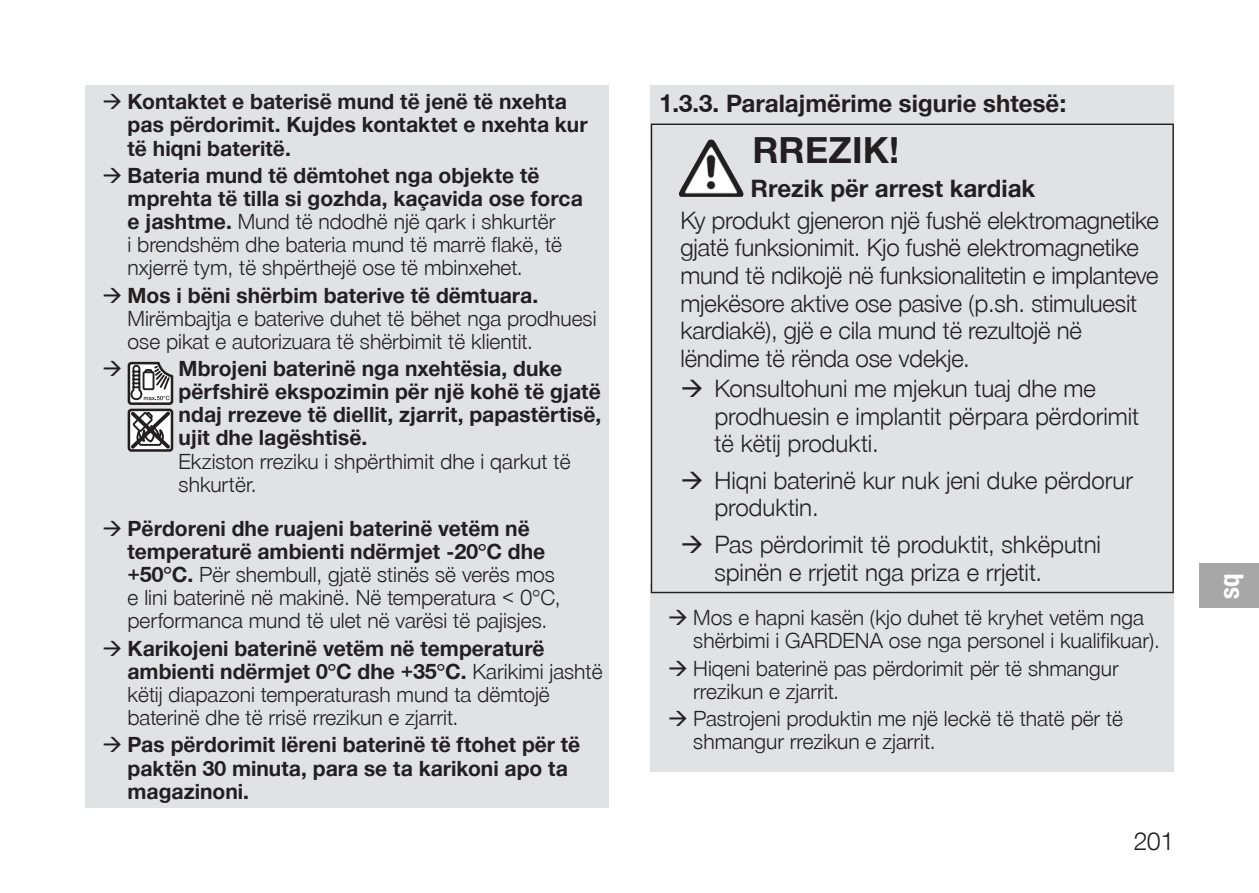
<style>
.page{position:relative;width:1259px;height:893px;background:#fff}
.page>*{position:absolute;margin:0;border:0;box-sizing:border-box;transform-origin:0 0}
.SAFE_signal_word{font:700 36px "Gardena Sans";letter-spacing:.005em;color:#231f20}
.country_code{font:700 27px "Gardena Sans Cond";color:#fff}
.SAFE_consequences{font:24px/27.6px "Gardena Sans";letter-spacing:-.01em;color:#231f20}
.SAFE_source_of_hazard{font:700 24px "Gardena Sans";color:#231f20}
.t1{font:21px/23.1px "Gardena Sans";color:#231f20}
.t2{font:700 21px/23.1px "Gardena Sans";color:#231f20}
.s1{font-weight:700}
.s2{font-weight:400}
</style>
<div class="page">
<div style="left:651px;top:85px;width:523px;height:75px;background:#e1e2e4"></div>
<div style="left:651px;top:584px;width:523px;height:70px;background:#e1e2e4"></div>
<div style="left:651px;top:634px;width:523px;height:70px;background:#e1e2e4"></div>
<div style="left:651px;top:685px;width:523px;height:86px;background:#e1e2e4"></div>
<div style="left:651px;top:124px;width:522px;height:468px;background:#e1e2e4"></div>
<hr style="left:651px;top:124px;width:523px;height:1px;background:#231f20">
<hr style="left:651px;top:125px;width:1px;height:467px;background:#231f20">
<hr style="left:1172px;top:125px;width:2px;height:467px;background:#231f20">
<hr style="left:651px;top:592px;width:523px;height:1px;background:#231f20">
<img style="left:679px;top:140px;width:30px;height:54px">
<div style="left:85px;top:85px;width:523px;height:84px;background:#e1e2e4"></div>
<div style="left:85px;top:142px;width:523px;height:138px;background:#e1e2e4"></div>
<div style="left:85px;top:261px;width:523px;height:93px;background:#e1e2e4"></div>
<div style="left:85px;top:343px;width:523px;height:162px;background:#e1e2e4"></div>
<div style="left:85px;top:495px;width:523px;height:139px;background:#e1e2e4"></div>
<div style="left:85px;top:614px;width:523px;height:116px;background:#e1e2e4"></div>
<div style="left:85px;top:711px;width:523px;height:97px;background:#e1e2e4"></div>
<svg style="left:127px;top:361px;width:47px;height:91px;background:#999898"></svg>
<div style="left:1199px;top:563px;width:60px;height:45px;background:#a8a7a7"></div>
<p class="t2" style="left:128px;top:89px;width:461px">Kontaktet e baterisë mund të jenë të nxehta pas përdorimit. Kujdes kontaktet e nxehta kur të hiqni bateritë.</p>
<p class="t1" style="left:128px;top:163px;width:457px"><span class="s1">Bateria mund të dëmtohet nga objekte të mprehta të tilla si gozhda, kaçavida ose forca e jashtme.</span> Mund të ndodhë një qark i shkurtër<br>i brendshëm dhe bateria mund të marrë flakë, të nxjerrë tym, të shpërthejë ose të mbinxehet.</p>
<p class="t1" style="left:128px;top:283px;width:470px"><span class="s1">Mos i bëni shërbim baterive të dëmtuara.<br></span>Mirëmbajtja e baterive duhet të bëhet nga prodhuesi ose pikat e autorizuara të shërbimit të klientit.</p>
<p class="t2" style="left:179px;top:356px;width:424px">Mbrojeni baterinë nga nxehtësia, duke përfshirë ekspozimin për një kohë të gjatë ndaj rrezeve të diellit, zjarrit, papastërtisë, ujit dhe lagështisë.<br><span class="s2">Ekziston rreziku i shpërthimit dhe i qarkut të shkurtër.</span></p>
<p class="t1" style="left:128px;top:516px;width:434px"><span class="s1">Përdoreni dhe ruajeni baterinë vetëm në temperaturë ambienti ndërmjet -20°C dhe +50°C.</span> Për shembull, gjatë stinës së verës mos e lini baterinë në makinë. Në temperatura &lt; 0°C, performanca mund të ulet në varësi të pajisjes.</p>
<p class="t1" style="left:128px;top:636px;width:476px"><span class="s1">Karikojeni baterinë vetëm në temperaturë ambienti ndërmjet 0°C dhe +35°C.</span> Karikimi jashtë këtij diapazoni temperaturash mund ta dëmtojë baterinë dhe të rrisë rrezikun e zjarrit.</p>
<p class="t2" style="left:128px;top:732px;width:454px">Pas përdorimit lëreni baterinë të ftohet për të paktën 30 minuta, para se ta karikoni apo ta magazinoni.</p>
<p class="SAFE_source_of_hazard" style="left:659px;top:85px;width:408px">1.3.3. Paralajmërime sigurie shtesë:</p>
<p class="SAFE_signal_word" style="left:753px;top:124px;width:147px">RREZIK!</p>
<p class="SAFE_source_of_hazard" style="left:750px;top:171px;width:286px">Rrezik për arrest kardiak</p>
<p class="SAFE_consequences" style="left:680px;top:205px;width:480px">Ky produkt gjeneron një fushë elektromagnetike gjatë funksionimit. Kjo fushë elektromagnetike mund të ndikojë në funksionalitetin e implanteve mjekësore aktive ose pasive (p.sh. stimuluesit kardiakë), gjë e cila mund të rezultojë në lëndime të rënda ose vdekje.</p>
<p class="SAFE_consequences" style="left:714px;top:374px;width:426px">Konsultohuni me mjekun tuaj dhe me prodhuesin e implantit përpara përdorimit të këtij produkti.</p>
<p class="SAFE_consequences" style="left:714px;top:465px;width:420px">Hiqni baterinë kur nuk jeni duke përdorur produktin.</p>
<p class="SAFE_consequences" style="left:714px;top:530px;width:388px">Pas përdorimit të produktit, shkëputni spinën e rrjetit nga priza e rrjetit.</p>
<p class="t1" style="left:693px;top:605px;width:468px">Mos e hapni kasën (kjo duhet të kryhet vetëm nga shërbimi i GARDENA ose nga personel i kualifikuar).</p>
<p class="t1" style="left:693px;top:656px;width:427px">Hiqeni baterinë pas përdorimit për të shmangur rrezikun e zjarrit.</p>
<p class="t1" style="left:693px;top:706px;width:431px">Pastrojeni produktin me një leckë të thatë për të shmangur rrezikun e zjarrit.</p>
<p class="SAFE_consequences" style="left:1134px;top:827px;width:42px">201</p>
<p class="country_code" style="left:1210px;top:598px;width:27px;rotate:-90deg">sq</p>
</div>
